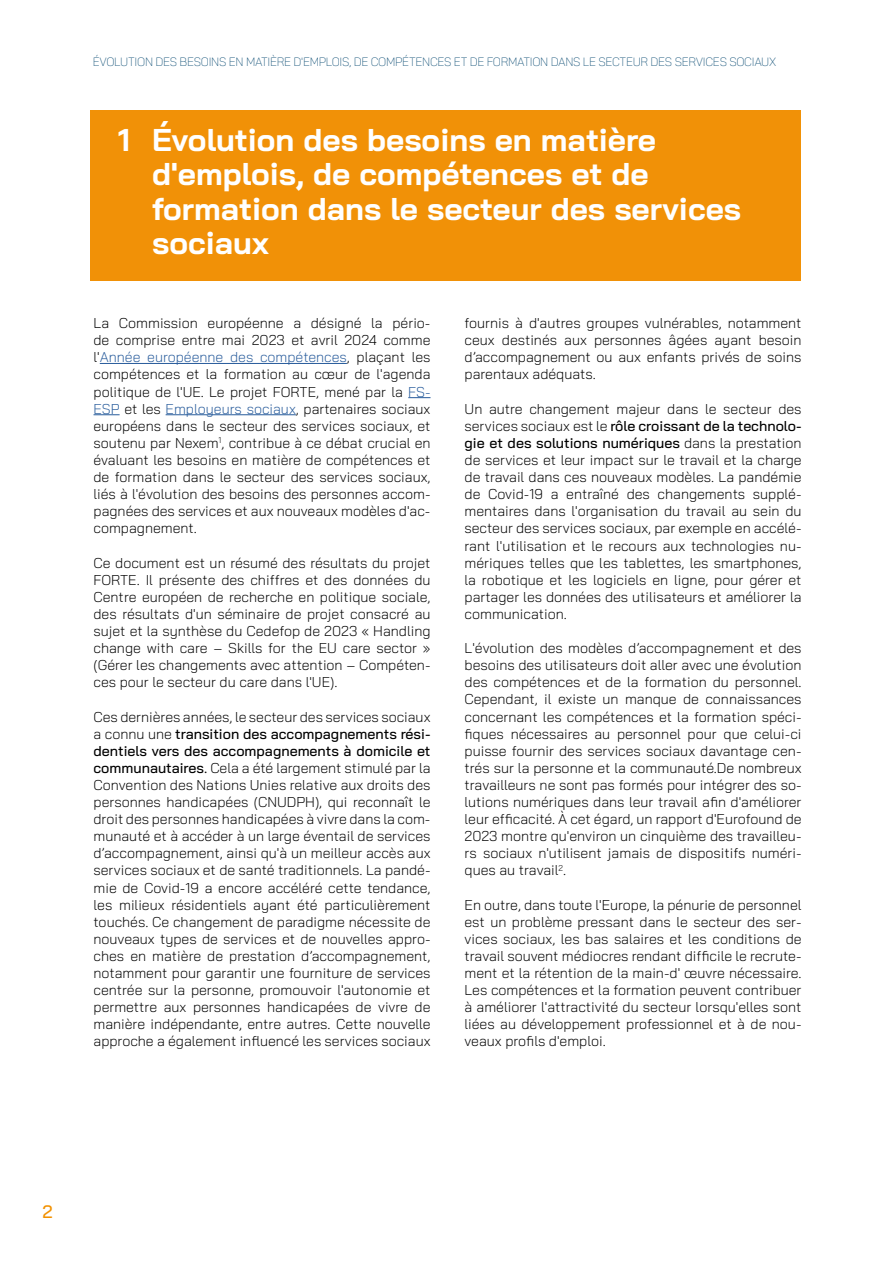
<style>
.page{position:relative;width:893px;height:1263px;background:#fff}
.page>*{position:absolute;margin:0;border:0;box-sizing:border-box;transform-origin:0 0}
.t1{font:700 31.5px/34.5px "Bai Jamjuree";color:#fff}
.t2{font:500 18px "Bai Jamjuree";color:#f29100}
.t3{font:300 14.25px/17.1px "Bai Jamjuree";color:#000;text-align:justify}
.t4{font:200 12px "Bai Jamjuree";letter-spacing:-.025em;color:#00456e}
.s1{color:#275b9b}
.s2{font-weight:500}
.s3{font-family:"Minion Pro";font-weight:400}
</style>
<div class="page">
<hr style="left:100px;top:363px;width:247px;height:1px;background:#275b9b">
<svg style="left:408px;top:397px;width:23px;height:1px"></svg>
<svg style="left:94px;top:414px;width:26px;height:1px"></svg>
<hr style="left:166px;top:414px;width:130px;height:1px;background:#275b9b">
<div style="left:90px;top:111px;width:711px;height:170px;background:#f19107"></div>
<p class="t4" style="left:93px;top:52px;width:685px">ÉVOLUTION DES BESOINS EN MATIÈRE D'EMPLOIS, DE COMPÉTENCES ET DE FORMATION DANS LE SECTEUR DES SERVICES SOCIAUX</p>
<h1 class="t1" style="left:118px;top:122px;width:14px">1</h1>
<h1 class="t1" style="left:152px;top:122px;width:590px">Évolution des besoins en matière d'emplois, de compétences et de formation dans le secteur des services sociaux</h1>
<p class="t3" style="left:94px;top:315px;width:339px">La Commission européenne a désigné la pério&shy;de comprise entre mai 2023 et avril 2024 comme l'<span class="s1">Année européenne des compétences</span>, plaçant les compétences et la formation au cœur de l'agenda politique de l'UE. Le projet FORTE, mené par la <span class="s1">FS-ESP</span> et les <span class="s1">Employeurs sociaux</span>, partenaires sociaux européens dans le secteur des services sociaux, et soutenu par Nexem<sup>1</sup>, contribue à ce débat crucial en évaluant les besoins en matière de compétences et de formation dans le secteur des services sociaux, liés à l'évolution des besoins des personnes accom&shy;pagnées des services et aux nouveaux modèles d'ac&shy;compagnement.</p>
<p class="t3" style="left:94px;top:554px;width:339px">Ce document est un résumé des résultats du projet FORTE. Il présente des chiffres et des données du Centre européen de recherche en politique sociale, des résultats d'un séminaire de projet consacré au sujet et la synthèse du Cedefop de 2023 « Handling change with care – Skills for the EU care sector » (Gérer les changements avec attention – Compéten&shy;ces pour le secteur du care dans l'UE).</p>
<p class="t3" style="left:94px;top:708px;width:339px">Ces dernières années, le secteur des services sociaux a connu une <span class="s2">transition des accompagnements rési&shy;dentiels vers des accompagnements à domicile et communautaires</span><span class="s3">.</span> Cela a été largement stimulé par la Convention des Nations Unies relative aux droits des personnes handicapées (CNUDPH), qui reconnaît le droit des personnes handicapées à vivre dans la com&shy;munauté et à accéder à un large éventail de services d’accompagnement, ainsi qu'à un meilleur accès aux services sociaux et de santé traditionnels. La pandé&shy;mie de Covid-19 a encore accéléré cette tendance, les milieux résidentiels ayant été particulièrement touchés. Ce changement de paradigme nécessite de nouveaux types de services et de nouvelles appro&shy;ches en matière de prestation d’accompagnement, notamment pour garantir une fourniture de services centrée sur la personne, promouvoir l'autonomie et permettre aux personnes handicapées de vivre de manière indépendante, entre autres. Cette nouvelle approche a également influencé les services sociaux</p>
<p class="t3" style="left:465px;top:315px;width:339px">fournis à d'autres groupes vulnérables, notamment ceux destinés aux personnes âgées ayant besoin d’accompagnement ou aux enfants privés de soins parentaux adéquats.</p>
<p class="t3" style="left:465px;top:400px;width:339px">Un autre changement majeur dans le secteur des services sociaux est le <span class="s2">rôle croissant de la technolo&shy;gie et des solutions numériques</span> dans la prestation de services et leur impact sur le travail et la charge de travail dans ces nouveaux modèles. La pandémie de Covid-19 a entraîné des changements supplé&shy;mentaires dans l'organisation du travail au sein du secteur des services sociaux, par exemple en accélé&shy;rant l'utilisation et le recours aux technologies nu&shy;mériques telles que les tablettes, les smartphones, la robotique et les logiciels en ligne, pour gérer et partager les données des utilisateurs et améliorer la communication.</p>
<p class="t3" style="left:465px;top:639px;width:339px">L'évolution des modèles d’accompagnement et des besoins des utilisateurs doit aller avec une évolution des compétences et de la formation du personnel.<br>Cependant, il existe un manque de connaissances concernant les compétences et la formation spéci&shy;fiques nécessaires au personnel pour que celui-ci puisse fournir des services sociaux davantage cen&shy;trés sur la personne et la communauté.De nombreux travailleurs ne sont pas formés pour intégrer des so&shy;lutions numériques dans leur travail afin d'améliorer leur efficacité. À cet égard, un rapport d'Eurofound de 2023 montre qu'environ un cinquième des travailleu&shy;rs sociaux n'utilisent jamais de dispositifs numéri&shy;ques au travail<sup>2</sup>.</p>
<p class="t3" style="left:465px;top:896px;width:339px">En outre, dans toute l'Europe, la pénurie de personnel est un problème pressant dans le secteur des ser&shy;vices sociaux, les bas salaires et les conditions de travail souvent médiocres rendant difficile le recrute&shy;ment et la rétention de la main-d' œuvre nécessaire.<br>Les compétences et la formation peuvent contribuer à améliorer l'attractivité du secteur lorsqu'elles sont liées au développement professionnel et à de nou&shy;veaux profils d'emploi.</p>
<p class="t2" style="left:43px;top:1201px;width:12px">2</p>
</div>
